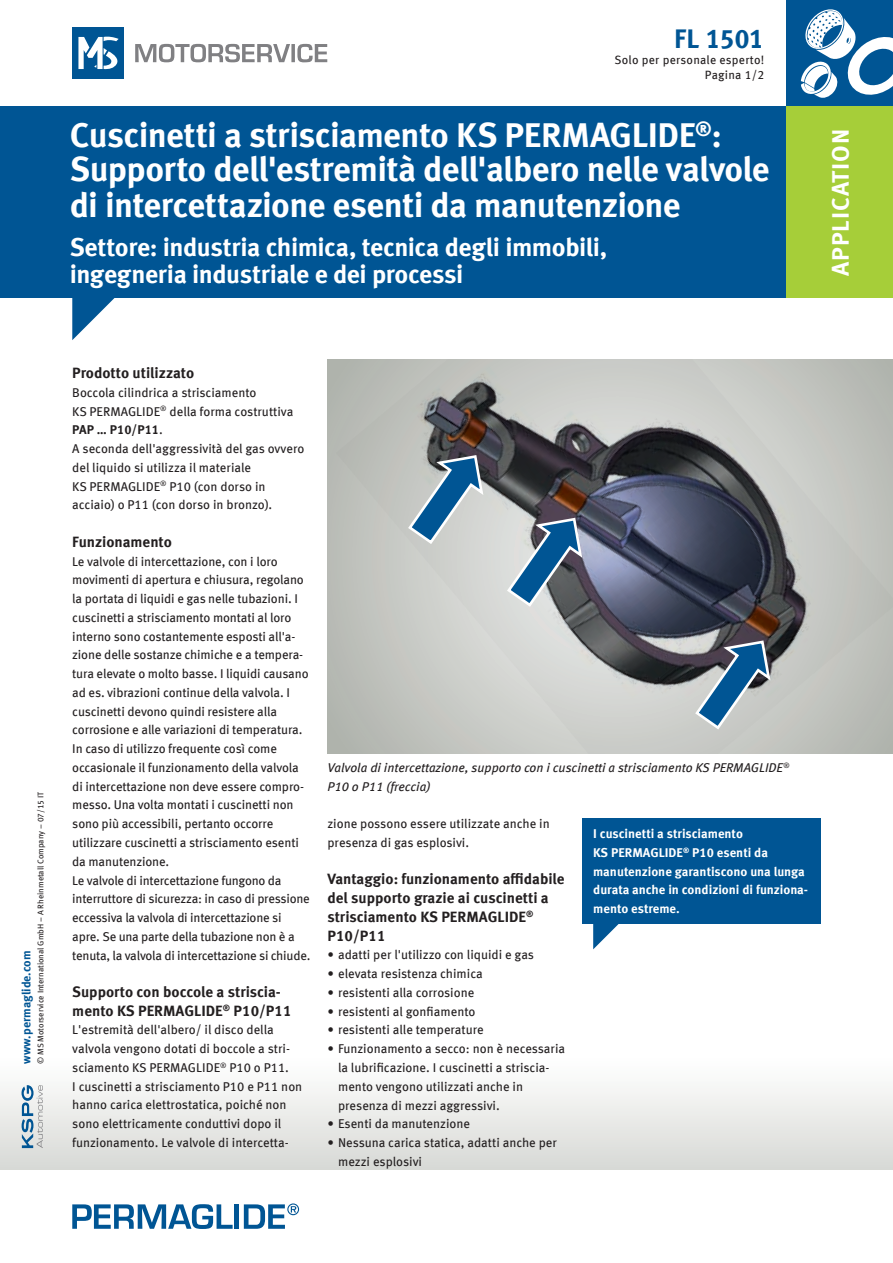
<style>
.page{position:relative;width:893px;height:1263px;background:#fff}
.page>*{position:absolute;margin:0;border:0;box-sizing:border-box;transform-origin:0 0}
.t1{font:700 34.5px/33px "Meta OFC";letter-spacing:-.02em;color:#fff}
.t2{font:700 27px "Meta OFC";letter-spacing:-.025em;color:#005594}
.t3{font:700 25.5px/27px "Meta OFC";letter-spacing:-.02em;color:#fff}
.t4{font:700 24px "Meta OFC";letter-spacing:.04em;color:#fff}
.t5{font:700 15px/18.8px "Meta OFC";color:#231f20}
.t6{font:12.75px/18.8px "Meta OFC";letter-spacing:-.01em;color:#231f20}
.t7{font:700 12.75px/18.8px "Meta OFC";color:#fff}
.t8{font:italic 12.75px/18.8px "Meta OFC";color:#231f20}
.t9{font:12px/15px "Meta OFC";letter-spacing:.02em;color:#231f20;text-align:right}
.t10{font:700 12px "Meta OFC";color:#005594}
.t11{font:8.25px "Meta OFC";color:#231f20}
.s1{font-weight:700}
</style>
<div class="page">
<div style="left:0;top:1054px;width:893px;height:115px;background:linear-gradient(to bottom,#fff,#d8d9d6)"></div>
<div style="left:0;top:106px;width:893px;height:192px;background:#005594"></div>
<svg style="left:72px;top:298px;width:43px;height:42px"></svg>
<div style="left:787px;top:0;width:106px;height:106px;background:#005594"></div>
<div style="left:787px;top:106px;width:106px;height:192px;background:#a6ce39"></div>
<svg style="left:801px;top:9px;width:92px;height:89px"></svg>
<svg style="left:22px;top:1085px;width:21px;height:63px"></svg>
<svg style="left:135px;top:44px;width:192px;height:19px"></svg>
<div style="left:72px;top:28px;width:51px;height:51px;background:#005594"></div>
<svg style="left:78px;top:36px;width:41px;height:33px"></svg>
<svg style="left:72px;top:1204px;width:161px;height:25px"></svg>
<div style="left:234px;top:1204px;width:5px;height:25px;background:#005594"></div>
<svg style="left:244px;top:1203px;width:55px;height:26px"></svg>
<img style="left:336px;top:360px;width:557px;height:393px">
<svg style="left:406px;top:453px;width:79px;height:93px;background:#8ba4b4"></svg>
<svg style="left:505px;top:516px;width:79px;height:93px;background:#758da1"></svg>
<svg style="left:693px;top:639px;width:79px;height:92px;background:#7890a3"></svg>
<svg style="left:593px;top:924px;width:26px;height:25px"></svg>
<div style="left:583px;top:818px;width:238px;height:106px;background:#005594"></div>
<h2 class="t2" style="left:674px;top:22px;width:92px">FL 1501</h2>
<p class="t9" style="left:614px;top:52px;width:151px">Solo per personale esperto!<br>Pagina 1/2</p>
<h1 class="t1" style="left:70px;top:119px;width:701px">Cuscinetti a strisciamento KS PERMAGLIDE<sup>®</sup>:<br>Supporto dell'estremità dell'albero nelle valvole</h1>
<h1 class="t1" style="left:70px;top:188px;width:612px">di intercettazione esenti da manutenzione</h1>
<h3 class="t3" style="left:70px;top:233px;width:539px">Settore: industria chimica, tecnica degli immobili, ingegneria industriale e dei processi</h3>
<h3 class="t4" style="left:825px;top:276px;width:149px;rotate:-90deg">APPLICATION</h3>
<p class="t11" style="left:35px;top:1064px;width:274px;rotate:-90deg">© MS Motorservice International GmbH – A Rheinmetall Company – 07/15 IT</p>
<p class="t10" style="left:19px;top:1064px;width:115px;rotate:-90deg">www.permaglide.com</p>
<p class="t5" style="left:72px;top:364px;width:123px">Prodotto utilizzato</p>
<p class="t6" style="left:72px;top:383px;width:234px">Boccola cilindrica a strisciamento<br>KS PERMAGLIDE<sup>®</sup> della forma costruttiva <span class="s1">PAP … P10/P11</span>.<br>A seconda dell'aggressività del gas ovvero del liquido si utilizza il materiale<br>KS PERMAGLIDE<sup>®</sup> P10 (con dorso in acciaio) o P11 (con dorso in bronzo).</p>
<p class="t5" style="left:72px;top:532px;width:101px">Funzionamento</p>
<p class="t6" style="left:72px;top:552px;width:240px">Le valvole di intercettazione, con i loro movimenti di apertura e chiusura, regolano la portata di liquidi e gas nelle tubazioni. I cuscinetti a strisciamento montati al loro interno sono costantemente esposti all'a&shy;zione delle sostanze chimiche e a tempera&shy;tura elevate o molto basse. I liquidi causano ad es. vibrazioni continue della valvola. I cuscinetti devono quindi resistere alla corrosione e alle variazioni di temperatura.<br>In caso di utilizzo frequente così come occasionale il funzionamento della valvola di intercettazione non deve essere compro&shy;messo. Una volta montati i cuscinetti non sono più accessibili, pertanto occorre utilizzare cuscinetti a strisciamento esenti da manutenzione.<br>Le valvole di intercettazione fungono da interruttore di sicurezza: in caso di pressione eccessiva la valvola di intercettazione si apre. Se una parte della tubazione non è a tenuta, la valvola di intercettazione si chiude.</p>
<p class="t5" style="left:72px;top:982px;width:221px">Supporto con boccole a striscia&shy;mento KS PERMAGLIDE<sup>®</sup> P10/P11</p>
<p class="t6" style="left:72px;top:1021px;width:232px">L'estremità dell'albero/ il disco della valvola vengono dotati di boccole a stri&shy;sciamento KS PERMAGLIDE<sup>®</sup> P10 o P11.<br>I cuscinetti a strisciamento P10 e P11 non hanno carica elettrostatica, poiché non sono elettricamente conduttivi dopo il funzionamento. Le valvole di intercetta-</p>
<p class="t8" style="left:327px;top:758px;width:464px">Valvola di intercettazione, supporto con i cuscinetti a strisciamento KS PERMAGLIDE<sup>®<br></sup>P10 o P11 (freccia)</p>
<p class="t7" style="left:593px;top:824px;width:216px">I cuscinetti a strisciamento<br>KS PERMAGLIDE<sup>®</sup> P10 esenti da manutenzione garantiscono una lunga durata anche in condizioni di funziona&shy;mento estreme.</p>
<p class="t6" style="left:327px;top:814px;width:224px">zione possono essere utilizzate anche in presenza di gas esplosivi.</p>
<p class="t5" style="left:327px;top:870px;width:239px">Vantaggio: funzionamento affidabile del supporto grazie ai cuscinetti a strisciamento KS PERMAGLIDE<sup>®<br></sup>P10/P11</p>
<p class="t6" style="left:327px;top:946px;width:208px">• adatti per l'utilizzo con liquidi e gas</p>
<p class="t6" style="left:327px;top:964px;width:157px">• elevata resistenza chimica</p>
<p class="t6" style="left:327px;top:983px;width:148px">• resistenti alla corrosione</p>
<p class="t6" style="left:327px;top:1002px;width:150px">• resistenti al gonfiamento</p>
<p class="t6" style="left:327px;top:1021px;width:158px">• resistenti alle temperature</p>
<p class="t6" style="left:338px;top:1039px;width:229px;text-indent:-11px">• Funzionamento a secco: non è necessaria la lubrificazione. I cuscinetti a striscia&shy;mento vengono utilizzati anche in presenza di mezzi aggressivi.</p>
<p class="t6" style="left:327px;top:1114px;width:144px">• Esenti da manutenzione</p>
<p class="t6" style="left:338px;top:1133px;width:220px;text-indent:-11px">• Nessuna carica statica, adatti anche per mezzi esplosivi</p>
</div>
